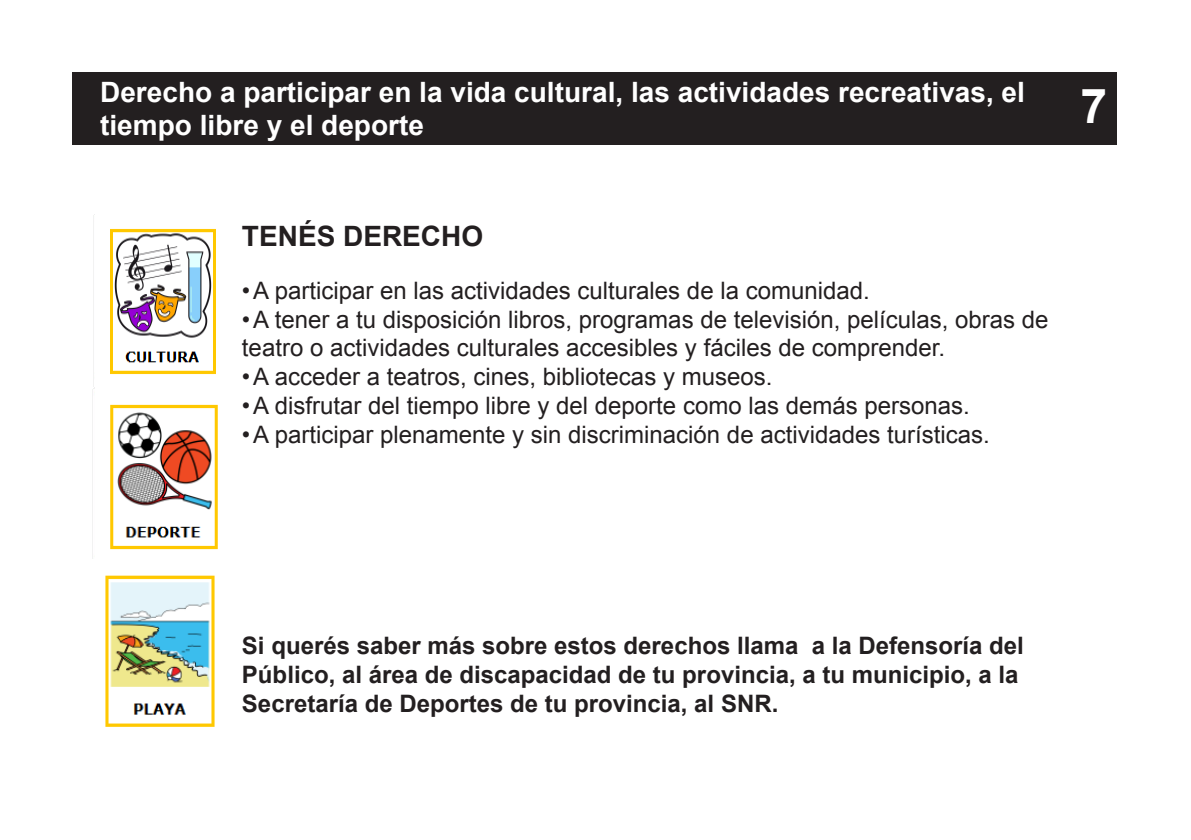
<style>
.page{position:relative;width:1191px;height:840px;background:#fff}
.page>*{position:absolute;margin:0;border:0;box-sizing:border-box;transform-origin:0 0}
.t1{font:700 48px "Arial";color:#fff}
.t2{font:700 28px/33.6px "Arial";color:#fff}
.t3{font:700 28px "Arial";color:#231f20}
.t4{font:24px/28.8px "Arial";color:#231f20}
.t5{font:700 24px/28.8px "Arial";color:#231f20}
</style>
<div class="page">
<div style="left:72px;top:72px;width:1045px;height:72px;background:#231f20"></div>
<img style="left:92px;top:215px;width:123px;height:512px">
<img style="left:95px;top:563px;width:120px;height:150px">
<img style="left:95px;top:215px;width:121px;height:174px">
<img style="left:95px;top:389px;width:123px;height:174px">
<p class="t2" style="left:100px;top:75px;width:926px">Derecho a participar en la vida cultural, las actividades recreativas, el tiempo libre y el deporte</p>
<p class="t3" style="left:242px;top:216px;width:243px">TENÉS DERECHO</p>
<p class="t4" style="left:242px;top:275px;width:629px">• A participar en las actividades culturales de la comunidad.</p>
<p class="t4" style="left:242px;top:304px;width:808px">• A tener a tu disposición libros, programas de televisión, películas, obras de teatro o actividades culturales accesibles y fáciles de comprender.</p>
<p class="t4" style="left:242px;top:362px;width:532px">• A acceder a teatros, cines, bibliotecas y museos.</p>
<p class="t4" style="left:242px;top:391px;width:729px">• A disfrutar del tiempo libre y del deporte como las demás personas.</p>
<p class="t4" style="left:242px;top:419px;width:749px">• A participar plenamente y sin discriminación de actividades turísticas.</p>
<p class="t1" style="left:1080px;top:72px;width:28px">7</p>
<p class="t5" style="left:242px;top:631px;width:783px">Si querés saber más sobre estos derechos llama a la Defensoría del<br>Público, al área de discapacidad de tu provincia, a tu municipio, a la<br>Secretaría de Deportes de tu provincia, al SNR.</p>
</div>
